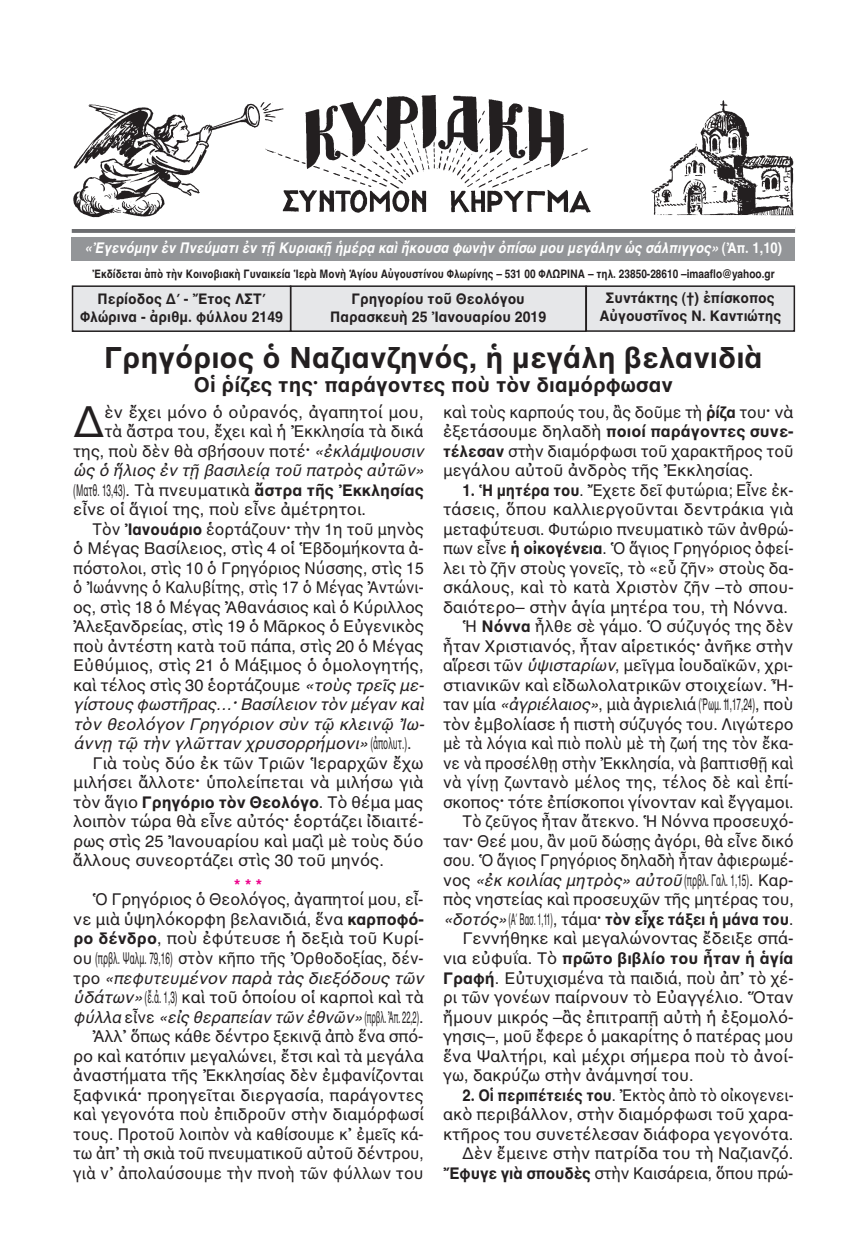
<style>
.page{position:relative;width:867px;height:1257px;background:#fff}
.page>*{position:absolute;margin:0;border:0;box-sizing:border-box;transform-origin:0 0}
.t1{font:43.5px "AL Helvetica";color:#231f20}
.t2{font:700 30px "AL Helvetica";color:#231f20}
.t3{font:700 21px "AL Helvetica";color:#231f20}
.t4{font:16.5px/19.5px "AL Helvetica";color:#231f20}
.t5{font:16.5px "AL Helvetica";color:#231f20;scale:.95 1}
.t6{font:16.5px/19.5px "AL Helvetica";color:#231f20;text-align:right;scale:.91 1}
.t7{font:16.5px "AL Helvetica";color:#231f20;scale:.93 1}
.t8{font:italic 16.5px "AL Helvetica";color:#231f20}
.t9{font:700 16.5px "AL Helvetica";letter-spacing:-.005em;color:#231f20}
.t10{font:16.5px "AL Helvetica";color:#231f20;scale:.96 1}
.t11{font:700 16.5px "AL Helvetica";letter-spacing:-.005em;color:#231f20;scale:.95 1}
.t12{font:16.5px "AL Helvetica";color:#231f20;scale:.5 1}
.t13{font:700 15px/18px "AL Helvetica";color:#231f20;text-align:center;scale:.95 1}
.t14{font:italic 700 15px "AL Helvetica";color:#fff;scale:.88 1}
.t15{font:700 12px "AL Helvetica";color:#231f20;scale:.85 1}
.s1{font-style:normal}
.s2{font-weight:700}
.s3{font-style:italic}
.s4{font-weight:400}
.s5{font-weight:700;color:#ed028c}
.s6{font-weight:400;font-style:italic}
</style>
<div class="page">
<div style="left:291px;top:287px;width:294px;height:43px;background:#e6e7e9"></div>
<div style="left:290px;top:285px;width:296px;height:47px;border:2px solid #231f20"></div>
<div style="left:73px;top:287px;width:217px;height:43px;background:#e6e7e9"></div>
<div style="left:72px;top:285px;width:219px;height:47px;border:2px solid #231f20"></div>
<div style="left:587px;top:287px;width:206px;height:43px;background:#e6e7e9"></div>
<div style="left:585px;top:285px;width:210px;height:47px;border:2px solid #231f20"></div>
<svg style="left:72px;top:229px;width:723px;height:4px;background:#6f7073"></svg>
<div style="left:72px;top:237px;width:723px;height:24px;background:#939598"></div>
<img style="left:73px;top:95px;width:721px;height:123px">
<p class="t14" style="left:85px;top:239px;width:794px">«Ἐγενόμην ἐν Πνεύματι ἐν τῇ Κυριακῇ ἡμέρᾳ καὶ ἤκουσα φωνὴν ὀπίσω μου μεγάλην ὡς σάλπιγγος» <span class="s1">(Ἀπ. 1,10)</span></p>
<p class="t15" style="left:92px;top:267px;width:804px">Ἐκδίδεται ἀπὸ τὴν Κοινοβιακὴ Γυναικεία Ἱερὰ Μονὴ Ἁγίου Αὐγουστίνου Φλωρίνης – 531 00 ΦΛΩΡΙΝΑ – τηλ. 23850-28610 –imaaflo@yahoo.gr</p>
<p class="t13" style="left:80px;top:289px;width:215px">Περίοδος Δ΄ - Ἔτος ΛΣΤ΄<br>Φλώρινα - ἀριθμ. φύλλου 2149</p>
<p class="t13" style="left:599px;top:289px;width:193px">Συντάκτης (†) ἐπίσκοπος<br>Αὐγουστῖνος Ν. Καντιώτης</p>
<p class="t2" style="left:104px;top:340px;width:660px">Γρηγόριος ὁ Ναζιανζηνός, ἡ μεγάλη βελανιδιὰ</p>
<p class="t3" style="left:194px;top:373px;width:480px">Οἱ ῥίζες της· παράγοντες ποὺ τὸν διαμόρφωσαν</p>
<p class="t13" style="left:330px;top:289px;width:229px">Γρηγορίου τοῦ Θεολόγου<br>Παρασκευὴ 25 Ἰανουαρίου 2019</p>
<p class="t1" style="left:73px;top:396px;width:33px">Δ</p>
<p class="t4" style="left:105px;top:402px;width:320px">ὲν ἔχει μόνο ὁ οὐρανός, ἀγαπητοί μου,</p>
<p class="t4" style="left:105px;top:421px;width:320px">τὰ ἄστρα του, ἔχει καὶ ἡ Ἐκκλησία τὰ δικά</p>
<p class="t4" style="left:73px;top:441px;width:352px">της, ποὺ δὲν θὰ σβήσουν ποτέ<span class="s2">·</span> <span class="s3">«ἐκλάμψουσιν</span></p>
<p class="t8" style="left:73px;top:461px;width:352px">ὡς ὁ ἥλιος ἐν τῇ βασιλείᾳ τοῦ πατρὸς αὐτῶν»</p>
<p class="t12" style="left:73px;top:480px;width:702px">(Ματθ. 13,43). Τὰ πνευματικὰ <span class="s2">ἄστρα τῆς Ἐκκλησίας</span></p>
<p class="t4" style="left:73px;top:499px;width:294px">εἶνε οἱ ἅγιοί της, ποὺ εἶνε ἀμέτρητοι.</p>
<p class="t5" style="left:93px;top:519px;width:350px">Τὸν <span class="s2">Ἰανουάριο</span> ἑορτάζουν<span class="s2">·</span> τὴν 1η τοῦ μηνὸς</p>
<p class="t4" style="left:73px;top:538px;width:352px">ὁ Μέγας Βασίλειος, στὶς 4 οἱ Ἑβδομήκοντα ἀ-</p>
<p class="t5" style="left:73px;top:558px;width:370px">πόστολοι, στὶς 10 ὁ Γρηγόριος Νύσσης, στὶς 15</p>
<p class="t6" style="left:73px;top:577px;width:386px">ὁ Ἰωάννης ὁ Καλυβίτης, στὶς 17 ὁ Μέγας Ἀντώνι-</p>
<p class="t4" style="left:73px;top:597px;width:352px">ος, στὶς 18 ὁ Μέγας Ἀθανάσιος καὶ ὁ Κύριλλος</p>
<p class="t4" style="left:73px;top:616px;width:352px">Ἀλεξανδρείας, στὶς 19 ὁ Μᾶρκος ὁ Εὐγενικὸς</p>
<p class="t4" style="left:73px;top:636px;width:352px">ποὺ ἀντέστη κατὰ τοῦ πάπα, στὶς 20 ὁ Μέγας</p>
<p class="t4" style="left:73px;top:655px;width:352px">Εὐθύμιος, στὶς 21 ὁ Μάξιμος ὁ ὁμολογητής,</p>
<p class="t4" style="left:73px;top:675px;width:352px">καὶ τέλος στὶς 30 ἑορτάζουμε <span class="s3">«τοὺς τρεῖς με-</span></p>
<p class="t8" style="left:73px;top:695px;width:352px">γίστους φωστῆρας…<span class="s2">·</span> Βασίλειον τὸν μέγαν καὶ</p>
<p class="t8" style="left:73px;top:714px;width:352px">τὸν θεολόγον Γρηγόριον σὺν τῷ κλεινῷ Ἰω-</p>
<p class="t8" style="left:73px;top:734px;width:340px">άννῃ τῷ τὴν γλῶτταν χρυσορρήμονι»<span class="s1">(ἀπολυτ.).</span></p>
<p class="t4" style="left:93px;top:753px;width:332px">Γιὰ τοὺς δύο ἐκ τῶν Τριῶν Ἱεραρχῶν ἔχω</p>
<p class="t4" style="left:73px;top:772px;width:352px">μιλήσει ἄλλοτε<span class="s2">·</span> ὑπολείπεται νὰ μιλήσω γιὰ</p>
<p class="t9" style="left:73px;top:792px;width:352px"><span class="s4">τὸν ἅγιο</span> Γρηγόριο τὸν Θεολόγο<span class="s4">. Τὸ θέμα μας</span></p>
<p class="t4" style="left:73px;top:811px;width:352px">λοιπὸν τώρα θὰ εἶνε αὐτός<span class="s2">·</span> ἑορτάζει ἰδιαιτέ-</p>
<p class="t4" style="left:73px;top:831px;width:352px">ρως στὶς 25 Ἰανουαρίου καὶ μαζὶ μὲ τοὺς δύο</p>
<p class="t4" style="left:73px;top:850px;width:312px">ἄλλους συνεορτάζει στὶς 30 τοῦ μηνός.</p>
<p class="t4" style="left:93px;top:878px;width:332px;line-height:14.1px;text-indent:141px"><span class="s5">***<br></span>Ὁ Γρηγόριος ὁ Θεολόγος, ἀγαπητοί μου, εἶ-</p>
<p class="t4" style="left:73px;top:909px;width:352px;text-align:right">νε μιὰ ὑψηλόκορφη βελανιδιά, ἕνα <span class="s2">καρποφό&shy;ρο δένδρο</span>, ποὺ ἐφύτευσε ἡ δεξιὰ τοῦ Κυρί&shy;ου (πρβλ. Ψαλμ. 79,16) στὸν κῆπο τῆς Ὀρθοδοξίας, δέν&shy;τρο <span class="s3">«πεφυτευμένον παρὰ τὰς διεξόδους τῶν ὑδάτων»</span>(ἔ.ἀ. 1,3) καὶ τοῦ ὁποίου οἱ καρποὶ καὶ τὰ <span class="s3">φύλλα</span> εἶνε <span class="s3">«εἰς θεραπείαν τῶν ἐθνῶν»</span>(πρβλ. Ἀπ. 22,2).<br>Ἀλλ᾽ ὅπως κάθε δέντρο ξεκινᾷ ἀπὸ ἕνα σπό&shy;ρο καὶ κατόπιν μεγαλώνει, ἔτσι καὶ τὰ μεγάλα ἀναστήματα τῆς Ἐκκλησίας δὲν ἐμφανίζονται ξαφνικά<span class="s2">·</span> προηγεῖται διεργασία, παράγοντες καὶ γεγονότα ποὺ ἐπιδροῦν στὴν διαμόρφωσί τους. Προτοῦ λοιπὸν νὰ καθίσουμε κ᾽ ἐμεῖς κά&shy;τω ἀπ᾽ τὴ σκιὰ τοῦ πνευματικοῦ αὐτοῦ δέντρου, γιὰ ν᾽ ἀπολαύσουμε τὴν πνοὴ τῶν φύλλων του</p>
<p class="t4" style="left:443px;top:402px;width:352px;text-align:justify">καὶ τοὺς καρπούς του, ἂς δοῦμε τὴ <span class="s2">ῥίζα</span> του<span class="s2">·</span> νὰ ἐξετάσουμε δηλαδὴ <span class="s2">ποιοί παράγοντες συνε&shy;τέλεσαν</span> στὴν διαμόρφωσι τοῦ χαρακτῆρος τοῦ μεγάλου αὐτοῦ ἀνδρὸς τῆς Ἐκκλησίας.</p>
<p class="t7" style="left:462px;top:480px;width:357px"><span class="s2">1. Ἡ μητέρα του</span>. Ἔχετε δεῖ φυτώρια; Εἶνε ἐκ-</p>
<p class="t4" style="left:443px;top:499px;width:352px">τάσεις, ὅπου καλλιεργοῦνται δεντράκια γιὰ</p>
<p class="t4" style="left:443px;top:519px;width:352px">μεταφύτευσι. Φυτώριο πνευματικὸ τῶν ἀνθρώ-</p>
<p class="t5" style="left:443px;top:539px;width:370px">πων εἶνε <span class="s2">ἡ οἰκογένεια</span>. Ὁ ἅγιος Γρηγόριος ὀφεί-</p>
<p class="t4" style="left:443px;top:558px;width:352px">λει τὸ ζῆν στοὺς γονεῖς, τὸ «εὖ ζῆν» στοὺς δα-</p>
<p class="t4" style="left:443px;top:577px;width:352px">σκάλους, καὶ τὸ κατὰ Χριστὸν ζῆν –τὸ σπου-</p>
<p class="t4" style="left:443px;top:597px;width:346px">δαιότερο– στὴν ἁγία μητέρα του, τὴ Νόννα.</p>
<p class="t4" style="left:462px;top:616px;width:332px">Ἡ <span class="s2">Νόννα</span> ἦλθε σὲ γάμο. Ὁ σύζυγός της δὲν</p>
<p class="t4" style="left:443px;top:636px;width:352px">ἦταν Χριστιανός, ἦταν αἱρετικός<span class="s2">·</span> ἀνῆκε στὴν</p>
<p class="t4" style="left:443px;top:655px;width:351px">αἵρεσι τῶν <span class="s3">ὑψισταρίων</span>, μεῖγμα ἰουδαϊκῶν, χρι-</p>
<p class="t4" style="left:443px;top:675px;width:352px">στιανικῶν καὶ εἰδωλολατρικῶν στοιχείων. Ἦ-</p>
<p class="t10" style="left:443px;top:695px;width:366px">ταν μία <span class="s3">«ἀγριέλαιος»</span>, μιὰ ἀγριελιά(῾Ρωμ. 11,17,24), ποὺ</p>
<p class="t4" style="left:443px;top:714px;width:352px">τὸν ἐμβολίασε ἡ πιστὴ σύζυγός του. Λιγώτερο</p>
<p class="t7" style="left:443px;top:734px;width:378px">μὲ τὰ λόγια καὶ πιὸ πολὺ μὲ τὴ ζωή της τὸν ἔκα-</p>
<p class="t7" style="left:443px;top:753px;width:378px">νε νὰ προσέλθῃ στὴν Ἐκκλησία, νὰ βαπτισθῇ καὶ</p>
<p class="t5" style="left:443px;top:773px;width:370px">νὰ γίνῃ ζωντανὸ μέλος της, τέλος δὲ καὶ ἐπί-</p>
<p class="t5" style="left:443px;top:792px;width:370px">σκοπος<span class="s2">·</span> τότε ἐπίσκοποι γίνονταν καὶ ἔγγαμοι.</p>
<p class="t5" style="left:462px;top:812px;width:350px">Τὸ ζεῦγος ἦταν ἄτεκνο. Ἡ Νόννα προσευχό-</p>
<p class="t5" style="left:443px;top:831px;width:370px">ταν<span class="s2">·</span> Θεέ μου, ἂν μοῦ δώσῃς ἀγόρι, θὰ εἶνε δικό</p>
<p class="t7" style="left:443px;top:851px;width:378px">σου. Ὁ ἅγιος Γρηγόριος δηλαδὴ ἦταν ἀφιερωμέ-</p>
<p class="t4" style="left:443px;top:870px;width:352px">νος <span class="s3">«ἐκ κοιλίας μητρὸς» αὐτοῦ</span>(πρβλ. Γαλ. 1,15). Καρ-</p>
<p class="t4" style="left:443px;top:889px;width:352px">πὸς νηστείας καὶ προσευχῶν τῆς μητέρας του,</p>
<p class="t11" style="left:443px;top:909px;width:370px"><span class="s6">«δοτός»</span><span class="s4">(Α΄ Βασ. 1,11), τάμα</span>· τὸν εἶχε τάξει ἡ μάνα του<span class="s4">.</span></p>
<p class="t4" style="left:462px;top:928px;width:332px">Γεννήθηκε καὶ μεγαλώνοντας ἔδειξε σπά-</p>
<p class="t9" style="left:443px;top:948px;width:352px"><span class="s4">νια εὐφυΐα. Τὸ</span> πρῶτο βιβλίο του ἦταν ἡ ἁγία</p>
<p class="t4" style="left:443px;top:967px;width:352px"><span class="s2">Γραφή</span>. Εὐτυχισμένα τὰ παιδιά, ποὺ ἀπ᾽ τὸ χέ-</p>
<p class="t5" style="left:443px;top:987px;width:370px">ρι τῶν γονέων παίρνουν τὸ Εὐαγγέλιο. Ὅταν</p>
<p class="t4" style="left:443px;top:1006px;width:352px">ἤμουν μικρός –ἂς ἐπιτραπῇ αὐτὴ ἡ ἐξομολό-</p>
<p class="t4" style="left:443px;top:1026px;width:352px">γησις–, μοῦ ἔφερε ὁ μακαρίτης ὁ πατέρας μου</p>
<p class="t4" style="left:443px;top:1045px;width:352px">ἕνα Ψαλτήρι, καὶ μέχρι σήμερα ποὺ τὸ ἀνοί-</p>
<p class="t4" style="left:443px;top:1065px;width:252px">γω, δακρύζω στὴν ἀνάμνησί του.</p>
<p class="t6" style="left:443px;top:1084px;width:387px"><span class="s2">2. Οἱ περιπέτειές του</span>. Ἐκτὸς ἀπὸ τὸ οἰκογενει&shy;ακὸ περιβάλλον, στὴν διαμόρφωσι τοῦ χαρα&shy;κτῆρος του συνετέλεσαν διάφορα γεγονότα.<br>Δὲν ἔμεινε στὴν πατρίδα του τὴ Ναζιανζό.<br><span class="s2">Ἔφυγε γιὰ σπουδὲς</span> στὴν Καισάρεια, ὅπου πρώ-</p>
</div>
